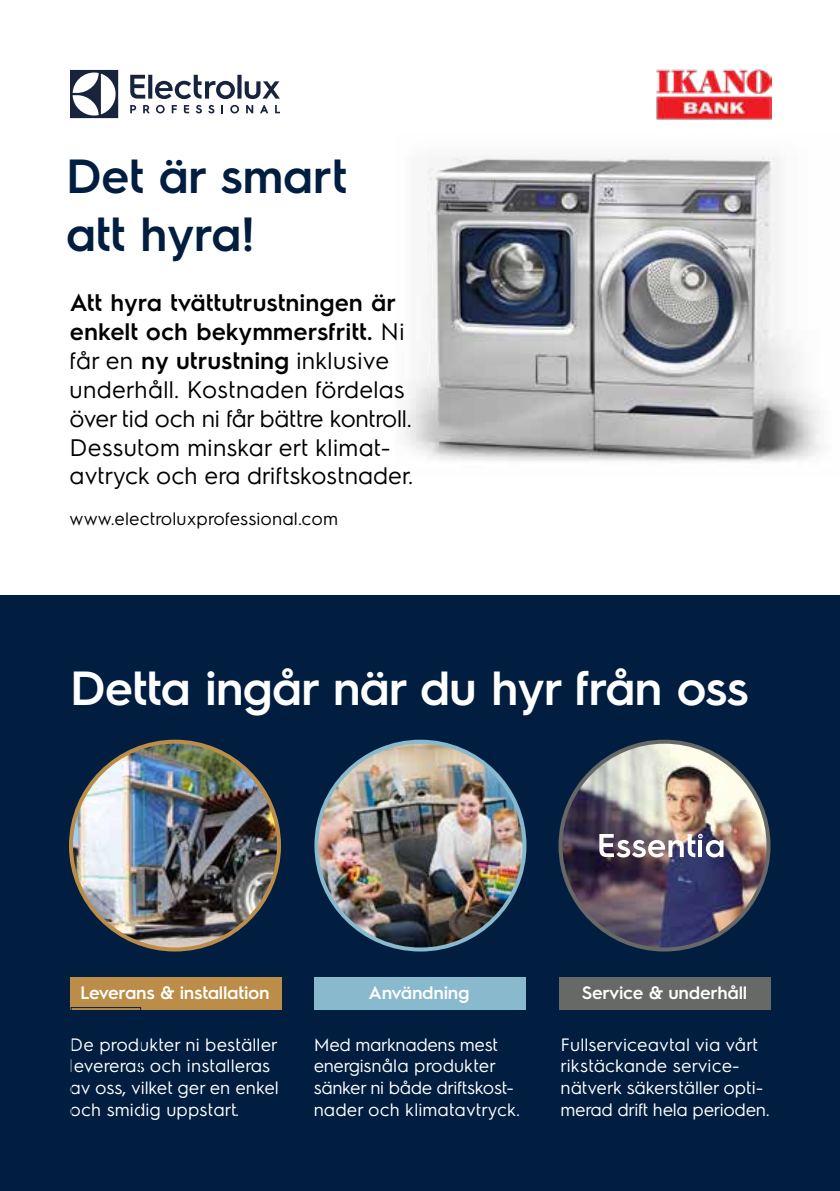
<style>
.page{position:relative;width:840px;height:1191px;background:#fff}
.page>*{position:absolute;margin:0;border:0;box-sizing:border-box;transform-origin:0 0}
.t1{font:600 48px "Electrolux Sans";letter-spacing:-.025em;color:#fff}
.t2{font:600 48px/57.6px "Electrolux Sans";letter-spacing:-.015em;color:#011e41}
.t3{font:24px/28.8px "Electrolux Sans";letter-spacing:-.01em;color:#000}
.t4{font:18px/21.6px "Electrolux Sans";letter-spacing:-.01em;color:#fff}
.t5{font:600 18px "Electrolux Sans";letter-spacing:-.015em;color:#fff}
.t6{font:18px "Electrolux Sans";color:#000}
.s1{font-weight:600}
</style>
<div class="page">
<img style="left:404px;top:157px;width:417px;height:305px">
<div style="left:0;top:595px;width:839px;height:596px;background:#011e41"></div>
<img style="left:656px;top:69px;width:115px;height:51px">
<svg style="left:70px;top:70px;width:48px;height:48px"></svg>
<svg style="left:130px;top:75px;width:150px;height:24px"></svg>
<svg style="left:275px;top:105px;width:5px;height:8px"></svg>
<svg style="left:230px;top:105px;width:9px;height:8px"></svg>
<svg style="left:221px;top:105px;width:2px;height:8px"></svg>
<svg style="left:208px;top:105px;width:6px;height:8px"></svg>
<svg style="left:196px;top:105px;width:6px;height:8px"></svg>
<svg style="left:184px;top:105px;width:5px;height:8px"></svg>
<svg style="left:172px;top:105px;width:5px;height:8px"></svg>
<svg style="left:156px;top:105px;width:9px;height:8px"></svg>
<svg style="left:143px;top:105px;width:7px;height:8px"></svg>
<svg style="left:130px;top:105px;width:6px;height:8px"></svg>
<svg style="left:260px;top:105px;width:8px;height:8px"></svg>
<svg style="left:246px;top:105px;width:7px;height:8px"></svg>
<img style="left:71px;top:741px;width:208px;height:208px;border-radius:104px">
<img style="left:316px;top:741px;width:208px;height:208px;border-radius:104px">
<img style="left:560px;top:741px;width:208px;height:208px;border-radius:104px">
<div style="left:70px;top:977px;width:211px;height:33px;background:#bc8d48"></div>
<div style="left:314px;top:977px;width:210px;height:33px;background:#89b9cd"></div>
<div style="left:559px;top:977px;width:211px;height:33px;background:#676967"></div>
<svg style="left:599px;top:833px;width:124px;height:24px;background:#9b949f"></svg>
<div style="left:71px;top:1007px;width:70px;height:113px;border:1px solid #011e41"></div>
<h1 class="t2" style="left:66px;top:144px;width:283px">Det är smart att hyra!</h1>
<h2 class="t3" style="left:70px;top:287px;width:345px"><span class="s1">Att hyra tvättutrustningen är enkelt och bekymmersfritt.</span> Ni får en <span class="s1">ny utrustning</span> inklusive underhåll. Kostnaden fördelas över tid och ni får bättre kontroll.<br>Dessutom minskar ert klimat&shy;avtryck och era driftskostnader.</h2>
<p class="t6" style="left:70px;top:506px;width:270px">www.electroluxprofessional.com</p>
<h1 class="t1" style="left:70px;top:654px;width:680px">Detta ingår när du hyr från oss</h1>
<p class="t5" style="left:80px;top:980px;width:191px">Leverans &amp; installation</p>
<p class="t5" style="left:368px;top:980px;width:102px">Användning</p>
<p class="t5" style="left:581px;top:980px;width:167px">Service &amp; underhåll</p>
<p class="t4" style="left:70px;top:1032px;width:211px">De produkter ni beställer levereras och installeras av oss, vilket ger en enkel och smidig uppstart.</p>
<p class="t4" style="left:314px;top:1032px;width:208px">Med marknadens mest energisnåla produkter sänker ni både driftskost&shy;nader och klimatavtryck.</p>
<p class="t4" style="left:560px;top:1032px;width:210px">Fullserviceavtal via vårt rikstäckande service&shy;nätverk säkerställer opti&shy;merad drift hela perioden.</p>
</div>
